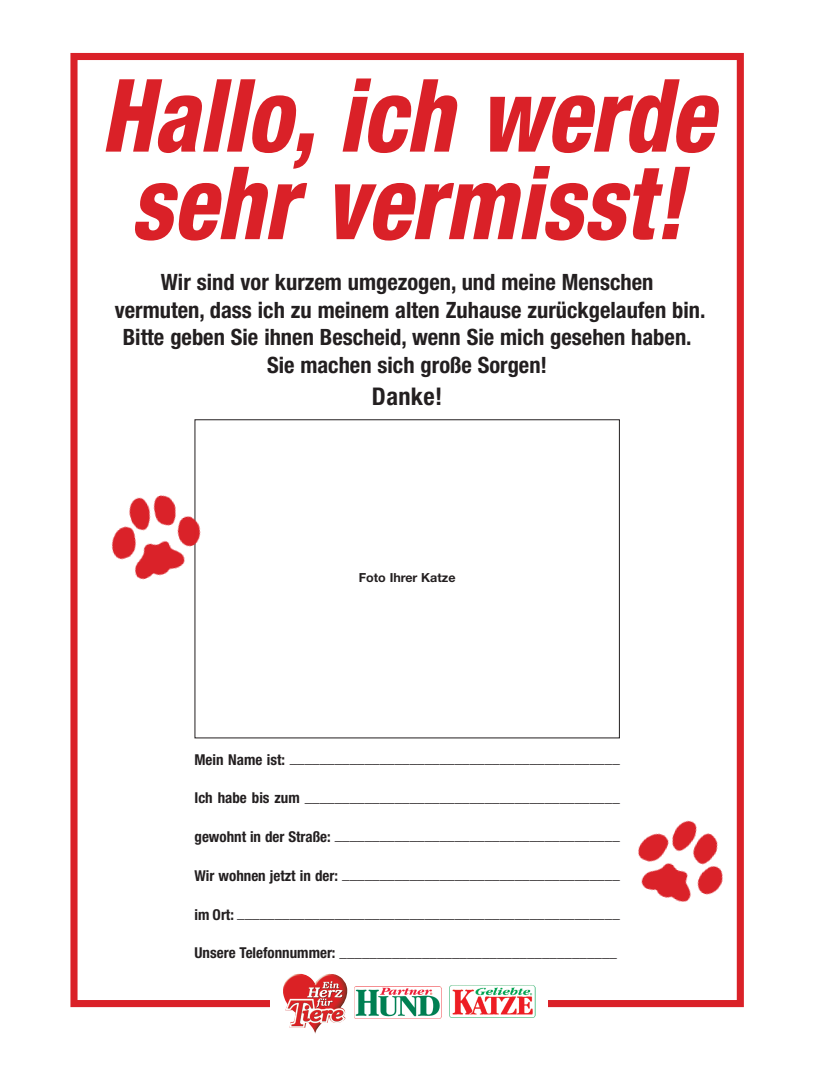
<style>
.page{position:relative;width:814px;height:1088px;background:#fff}
.page>*{position:absolute;margin:0;border:0;box-sizing:border-box;transform-origin:0 0}
.t1{font:italic 800 condensed 101.25px/87.5px "Helvetica Neue";color:#da2128;scale:.9 1}
.t2{font:700 condensed 24.38px "Helvetica Neue";letter-spacing:.015em;color:#231f20}
.t3{font:700 condensed 22.5px/27.5px "Helvetica Neue";color:#231f20;text-align:center}
.t4{font:700 condensed 15px "Helvetica Neue";color:#231f20}
.t5{font:700 12.5px "Helvetica Neue";color:#231f20}
</style>
<div class="page">
<div style="left:70px;top:53px;width:674px;height:954px;border:7px solid #da2128"></div>
<div style="left:270px;top:967px;width:278px;height:67px;background:#fff"></div>
<img style="left:283px;top:973px;width:64px;height:60px">
<img style="left:354px;top:986px;width:87px;height:32px">
<img style="left:449px;top:985px;width:86px;height:33px">
<img style="left:111px;top:478px;width:90px;height:124px">
<img style="left:638px;top:799px;width:106px;height:110px">
<h1 class="t1" style="left:101px;top:81px;width:682px">Hallo, ich werde sehr vermisst!</h1>
<h3 class="t3" style="left:115px;top:270px;width:592px">Wir sind vor kurzem umgezogen, und meine Menschen<br>vermuten, dass ich zu meinem alten Zuhause zurückgelaufen bin.<br>Bitte geben Sie ihnen Bescheid, wenn Sie mich gesehen haben.<br>Sie machen sich große Sorgen!</h3>
<h2 class="t2" style="left:372px;top:388px;width:72px">Danke!</h2>
<p class="t5" style="left:359px;top:573px;width:98px">Foto Ihrer Katze</p>
<p class="t4" style="left:194px;top:752px;width:427px">Mein Name ist: ____________________________________________</p>
<p class="t4" style="left:194px;top:791px;width:427px">Ich habe bis zum __________________________________________</p>
<p class="t4" style="left:194px;top:829px;width:427px">gewohnt in der Straße: ______________________________________</p>
<p class="t4" style="left:194px;top:868px;width:427px">Wir wohnen jetzt in der: _____________________________________</p>
<p class="t4" style="left:194px;top:907px;width:427px">im Ort: ___________________________________________________</p>
<p class="t4" style="left:194px;top:946px;width:424px">Unsere Telefonnummer: _____________________________________</p>
</div>
